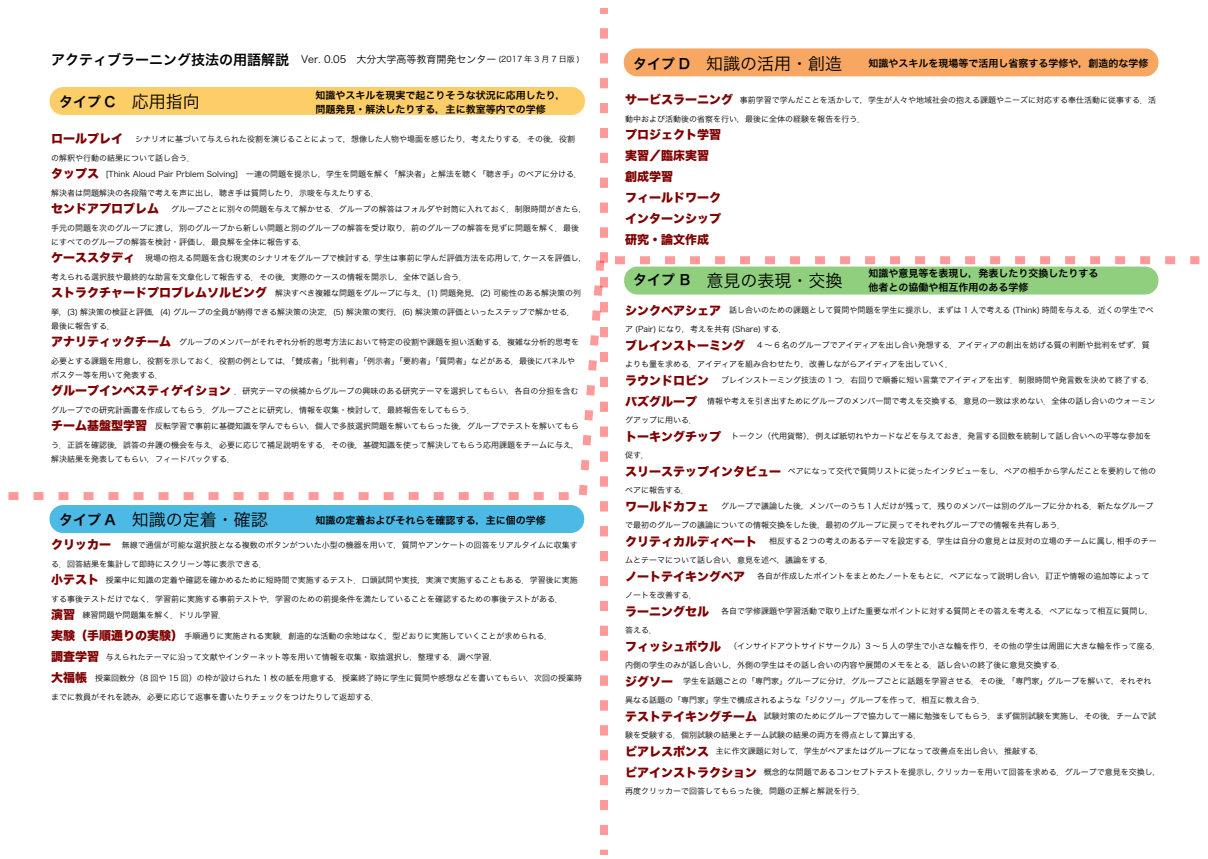
<style>
.page{position:relative;width:1208px;height:859px;background:#fff}
.page>*{position:absolute;margin:0;border:0;box-sizing:border-box;transform-origin:0 0}
.t1{font:17px "Hira Kaku Pro W3";color:#000}
.t2{font:14px "Hira Kaku Pro W6";color:#000}
.t3{font:12px/21px "Hira Kaku Std W8";color:#7f0000}
.t4{font:10px/14px "Hira Kaku Pro W6";color:#000}
.t5{font:10px "Hira Kaku Pro W3";color:#000}
.t6{font:8px/16px "Hira Kaku Pro W3";color:#000}
.s1{font-family:"Hira Kaku Pro W6";font-size:14px}
.s2{font-size:8px}
.s3{font-family:"Hira Kaku Pro W3";font-size:17px}
.s4{font-family:"Hira Kaku Std W8";font-size:12px;color:#7f0000}
</style>
<div class="page">
<div style="left:600px;top:9px;width:8px;height:5px;background:#ff9a9a"></div>
<div style="left:600px;top:850px;width:8px;height:5px;background:#ff9a9a"></div>
<svg style="left:600px;top:28px;width:8px;height:807px"></svg>
<svg style="left:9px;top:256px;width:1190px;height:244px"></svg>
<div style="left:625px;top:268px;width:532px;height:25px;background:#90cf7d;border-radius:12px"></div>
<div style="left:624px;top:267px;width:534px;height:28px;border:3px solid #61bb46;border-radius:12px"></div>
<div style="left:51px;top:89px;width:532px;height:25px;background:#fdcd68;border-radius:12px"></div>
<div style="left:50px;top:87px;width:535px;height:28px;border:3px solid #fdb827;border-radius:12px"></div>
<div style="left:625px;top:50px;width:532px;height:25px;background:#f8a762;border-radius:12px"></div>
<div style="left:624px;top:48px;width:534px;height:28px;border:3px solid #f5821f;border-radius:12px"></div>
<div style="left:51px;top:506px;width:532px;height:25px;background:#4dbae6;border-radius:12px"></div>
<div style="left:50px;top:505px;width:534px;height:28px;border:3px solid #009ddc;border-radius:12px"></div>
<p class="t5" style="left:51px;top:50px;width:530px"><span class="s1">アクティブラーニング技法の用語解説</span> Ver. 0.05　大分大学高等教育開発センター <span class="s2">(2017 年 3 月 7 日版 )</span></p>
<h2 class="t2" style="left:59px;top:89px;width:142px">タイプ C <span class="s3">応用指向</span></h2>
<p class="t4" style="left:316px;top:87px;width:251px">知識やスキルを現実で起こりそうな状況に応用したり，問題発見・解決したりする，主に教室等内での学修</p>
<p class="t6" style="left:51px;top:130px;width:526px"><span class="s4">ロールプレイ　</span>シナリオに基づいて与えられた役割を演じることによって，想像した人物や場面を感じたり，考えたりする．その後，役割</p>
<p class="t6" style="left:51px;top:149px;width:533px">の解釈や行動の結果について話し合う．<br><span class="s4">タップス</span> [Think Aloud Pair Prblem Solving]　一連の問題を提示し，学生を問題を解く「解決者」と解法を聴く「聴き手」のペアに分ける．</p>
<p class="t6" style="left:51px;top:184px;width:537px">解決者は問題解決の各段階で考えを声に出し，聴き手は質問したり，示唆を与えたりする．<br><span class="s4">センドアプロブレム　</span>グループごとに別々の問題を与えて解かせる．グループの解答はフォルダや封筒に入れておく．制限時間がきたら，</p>
<p class="t6" style="left:51px;top:220px;width:530px;line-height:14px">手元の問題を次のグループに渡し，別のグループから新しい問題と別のグループの解答を受け取り，前のグループの解答を見ずに問題を解く．最後にすべてのグループの解答を検討・評価し，最良解を全体に報告する．</p>
<p class="t6" style="left:51px;top:249px;width:537px"><span class="s4">ケーススタディ</span> 現場の抱える問題を含む現実のシナリオをグループで検討する．学生は事前に学んだ評価方法を応用して，ケースを評価し，</p>
<p class="t6" style="left:51px;top:268px;width:531px">考えられる選択肢や最終的な助言を文章化して報告する．その後，実際のケースの情報を開示し，全体で話し合う．<br><span class="s4">ストラクチャードプロブレムソルビング</span>　解決すべき複雑な問題をグループに与え，(1) 問題発見，(2) 可能性のある解決策の列</p>
<p class="t6" style="left:51px;top:304px;width:525px;line-height:14px">挙，(3) 解決策の検証と評価，(4) グループの全員が納得できる解決策の決定，(5) 解決策の実行，(6) 解決策の評価といったステップで解かせる．最後に報告する．</p>
<p class="t6" style="left:51px;top:333px;width:530px"><span class="s4">アナリティックチーム</span>　グループのメンバーがそれぞれ分析的思考方法において特定の役割や課題を担い活動する．複雑な分析的思考を</p>
<p class="t6" style="left:51px;top:353px;width:526px;line-height:14px">必要とする課題を用意し，役割を示しておく．役割の例としては，「賛成者」「批判者」「例示者」「要約者」「質問者」などがある．最後にパネルやポスター等を用いて発表する．</p>
<p class="t6" style="left:51px;top:382px;width:529px"><span class="s4">グループインベスティゲイション</span>．研究テーマの候補からグループの興味のある研究テーマを選択してもらい，各自の分担を含む</p>
<p class="t6" style="left:51px;top:401px;width:530px">グループでの研究計画書を作成してもらう．グループごとに研究し，情報を収集・検討して，最終報告をしてもらう．<br><span class="s4">チーム基盤型学習</span>　反転学習で事前に基礎知識を学んでもらい，個人で多肢選択問題を解いてもらった後，グループでテストを解いてもら</p>
<p class="t6" style="left:51px;top:437px;width:530px;line-height:14px">う．正誤を確認後，誤答の弁護の機会を与え．必要に応じて補足説明をする．その後，基礎知識を使って解決してもらう応用課題をチームに与え，解決結果を発表してもらい，フィードバックする．</p>
<h1 class="t1" style="left:59px;top:504px;width:210px"><span class="s1">タイプ A</span> 知識の定着・確認</h1>
<p class="t4" style="left:316px;top:513px;width:231px">知識の定着およびそれらを確認する，主に個の学修</p>
<p class="t6" style="left:51px;top:536px;width:528px"><span class="s4">クリッカー</span> 無線で通信が可能な選択肢となる複数のボタンがついた小型の機器を用いて，質問やアンケートの回答をリアルタイムに収集す</p>
<p class="t6" style="left:51px;top:555px;width:528px">る．回答結果を集計して即時にスクリーン等に表示できる．<br><span class="s4">小テスト</span> 授業中に知識の定着や確認を確かめるために短時間で実施するテスト．口頭試問や実技，実演で実施することもある．学習後に実施</p>
<p class="t6" style="left:51px;top:590px;width:513px">する事後テストだけでなく，学習前に実施する事前テストや，学習のための前提条件を満たしていることを確認するための事後テストがある．<span class="s4">演習</span> 練習問題や問題集を解く．ドリル学習．</p>
<p class="t6" style="left:51px;top:627px;width:503px"><span class="s4">実験（手順通りの実験）</span> 手順通りに実施される実験．創造的な活動の余地はなく，型どおりに実施していくことが求められる．</p>
<p class="t6" style="left:51px;top:648px;width:448px"><span class="s4">調査学習</span> 与えられたテーマに沿って文献やインターネット等を用いて情報を収集・取捨選択し，整理する．調べ学習．</p>
<p class="t6" style="left:51px;top:669px;width:533px"><span class="s4">大福帳</span>　授業回数分（8 回や 15 回）の枠が設けられた 1 枚の紙を用意する．授業終了時に学生に質問や感想などを書いてもらい，次回の授業時</p>
<p class="t6" style="left:51px;top:688px;width:330px">までに教員がそれを読み，必要に応じて返事を書いたりチェックをつけたりして返却する．</p>
<h1 class="t1" style="left:633px;top:48px;width:210px"><span class="s1">タイプ D</span> 知識の活用・創造</h1>
<p class="t4" style="left:868px;top:56px;width:282px">知識やスキルを現場等で活用し省察する学修や，創造的な学修</p>
<p class="t6" style="left:625px;top:91px;width:532px"><span class="s4">サービスラーニング</span> 事前学習で学んだことを活かして，学生が人々や地域社会の抱える課題やニーズに対応する奉仕活動に従事する．活</p>
<p class="t6" style="left:625px;top:110px;width:241px">動中および活動後の省察を行い，最後に全体の経験を報告を行う．</p>
<h3 class="t3" style="left:625px;top:124px;width:97px">プロジェクト学習実習／臨床実習創成学習<br>フィールドワークインターンシップ研究・論文作成</h3>
<h1 class="t1" style="left:633px;top:265px;width:211px"><span class="s1">タイプ B</span> 意見の表現・交換</h1>
<p class="t4" style="left:868px;top:266px;width:232px">知識や意見等を表現し，発表したり交換したりする他者との協働や相互作用のある学修</p>
<p class="t6" style="left:625px;top:301px;width:530px"><span class="s4">シンクペアシェア</span>　話し合いのための課題として質問や問題を学生に提示し，まずは 1 人で考える (Think) 時間を与える．近くの学生でペ</p>
<p class="t6" style="left:625px;top:320px;width:526px">ア (Pair) になり，考えを共有 (Share) する．<br><span class="s4">ブレインストーミング</span> 4 ～ 6 名のグループでアイディアを出し合い発想する．アイディアの創出を妨げる質の判断や批判をぜず，質</p>
<p class="t6" style="left:625px;top:355px;width:531px">よりも量を求める．アイディアを組み合わせたり，改善しながらアイディアを出していく．<br><span class="s4">ラウンドロビン　</span>ブレインストーミング技法の 1 つ．右回りで順番に短い言葉でアイディアを出す．制限時間や発言数を決めて終了する．</p>
<p class="t6" style="left:625px;top:392px;width:531px"><span class="s4">バズグループ</span> 情報や考えを引き出すためにグループのメンバー間で考えを交換する．意見の一致は求めない．全体の話し合いのウォーミン</p>
<p class="t6" style="left:625px;top:411px;width:527px">グアップに用いる．<br><span class="s4">トーキングチップ</span> トークン（代用貨幣），例えば紙切れやカードなどを与えておき，発言する回数を統制して話し合いへの平等な参加を</p>
<p class="t6" style="left:625px;top:446px;width:532px">促す．<br><span class="s4">スリーステップインタビュー</span> ペアになって交代で質問リストに従ったインタビューをし，ペアの相手から学んだことを要約して他の</p>
<p class="t6" style="left:625px;top:481px;width:530px">ペアに報告する．<br><span class="s4">ワールドカフェ　</span>グループで議論した後，メンバーのうち１人だけが残って，残りのメンバーは別のグループに分かれる．新たなグループ</p>
<p class="t6" style="left:625px;top:516px;width:533px">で最初のグループの議論についての情報交換をした後，最初のグループに戻ってそれぞれグループでの情報を共有しあう．<br><span class="s4">クリティカルディベート　</span>相反する２つの考えのあるテーマを設定する．学生は自分の意見とは反対の立場のチームに属し，相手のチー</p>
<p class="t6" style="left:625px;top:551px;width:525px">ムとテーマについて話し合い，意見を述べ，議論をする．<br><span class="s4">ノートテイキングペア　</span>各自が作成したポイントをまとめたノートをもとに，ペアになって説明し合い，訂正や情報の追加等によって</p>
<p class="t6" style="left:625px;top:586px;width:529px">ノートを改善する．<br><span class="s4">ラーニングセル　</span>各自で学修課題や学習活動で取り上げた重要なポイントに対する質問とその答えを考える．ペアになって相互に質問し，</p>
<p class="t6" style="left:625px;top:621px;width:537px">答える．<br><span class="s4">フィッシュボウル　</span>（インサイドアウトサイドサークル）3 ～ 5 人の学生で小さな輪を作り，その他の学生は周囲に大きな輪を作って座る．</p>
<p class="t6" style="left:625px;top:656px;width:527px">内側の学生のみが話し合いし，外側の学生はその話し合いの内容や展開のメモをとる．話し合いの終了後に意見交換する．<br><span class="s4">ジグソー</span> 学生を話題ごとの「専門家」グループに分け，グループごとに話題を学習させる．その後，「専門家」グループを解いて，それぞれ</p>
<p class="t6" style="left:625px;top:691px;width:532px">異なる話題の「専門家」学生で構成されるような「ジクソー」グループを作って，相互に教え合う．<br><span class="s4">テストテイキングチーム</span> 試験対策のためにグループで協力して一緒に勉強をしてもらう．まず個別試験を実施し，その後，チームで試</p>
<p class="t6" style="left:625px;top:726px;width:420px">験を受験する．個別試験の結果とチーム試験の結果の両方を得点として算出する．<br><span class="s4">ピアレスポンス</span> 主に作文課題に対して，学生がペアまたはグループになって改善点を出し合い，推敲する．</p>
<p class="t6" style="left:625px;top:763px;width:537px"><span class="s4">ピアインストラクション</span> 概念的な問題であるコンセプトテストを提示し，クリッカーを用いて回答を求める．グループで意見を交換し，</p>
<p class="t6" style="left:625px;top:782px;width:241px">再度クリッカーで回答してもらった後，問題の正解と解説を行う．</p>
</div>
